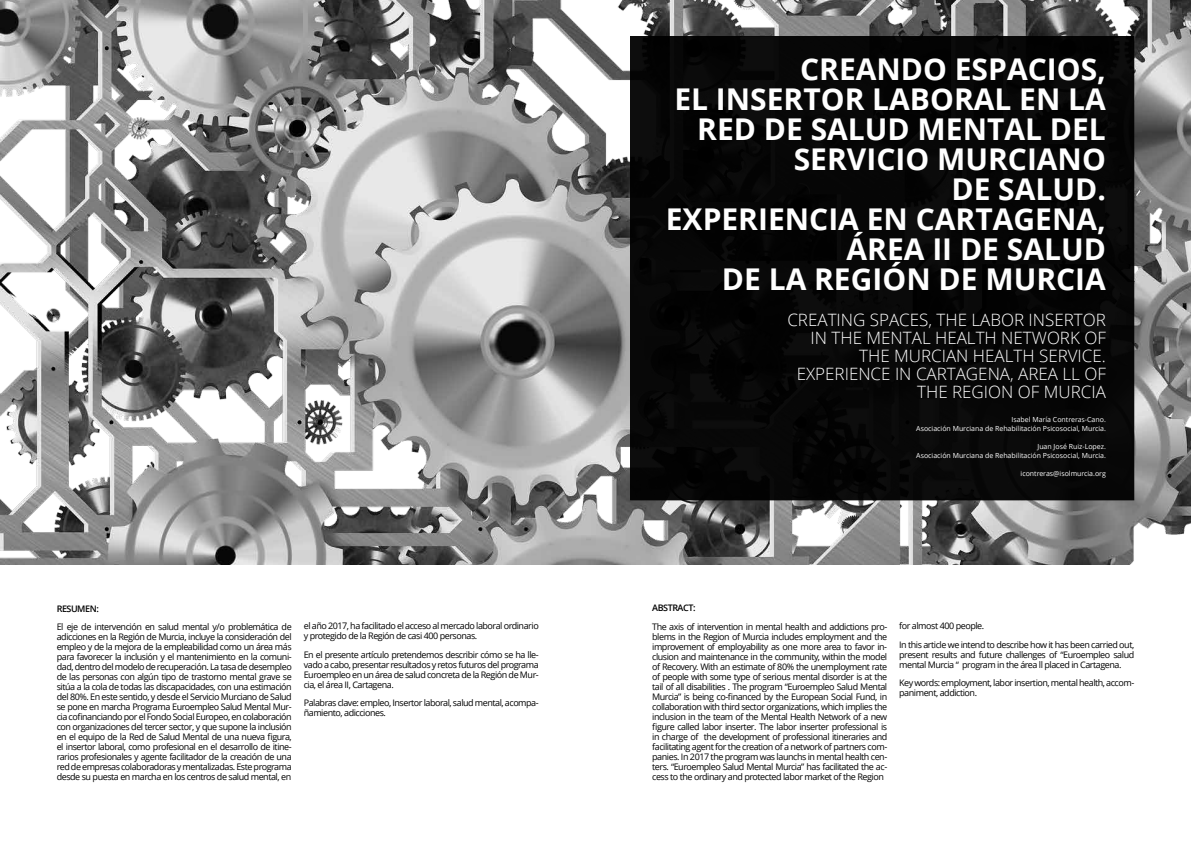
<style>
.page{position:relative;width:1191px;height:842px;background:#fff}
.page>*{position:absolute;margin:0;border:0;box-sizing:border-box;transform-origin:0 0}
.t1{font:700 30px/30px "Open Sans";color:#fff;text-align:right}
.t2{font:300 17px/18px "Open Sans";color:#fff;text-align:right}
.t3{font:9px/10px "Open Sans";letter-spacing:-.05em;color:#000}
.t4{font:600 9px "Open Sans";letter-spacing:-.05em;color:#000}
.t5{font:7px/9px "Open Sans";color:#fff;text-align:right}
</style>
<div class="page">
<img style="left:0;top:0;width:1191px;height:565px">
<div style="left:630px;top:37px;width:503px;height:463px;background:#000"></div>
<p class="t4" style="left:57px;top:602px;width:44px">RESUMEN:</p>
<p class="t3" style="left:57px;top:621px;width:237px;text-align:justify">El eje de intervención en salud mental y/o problemática de adicciones en la Región de Murcia, incluye la consideración del empleo y de la mejora de la empleabilidad como un área más para favorecer la inclusión y el mantenimiento en la comuni&shy;dad, dentro del modelo de recuperación. La tasa de desempleo de las personas con algún tipo de trastorno mental grave se sitúa a la cola de todas las discapacidades, con una estimación del 80%. En este sentido, y desde el Servicio Murciano de Salud se pone en marcha Programa Euroempleo Salud Mental Mur&shy;cia cofinanciando por el Fondo Social Europeo, en colaboración con organizaciones del tercer sector, y que supone la inclusión en el equipo de la Red de Salud Mental de una nueva figura, el insertor laboral, como profesional en el desarrollo de itine&shy;rarios profesionales y agente facilitador de la creación de una red de empresas colaboradoras y mentalizadas. Este programa desde su puesta en marcha en los centros de salud mental, en</p>
<p class="t3" style="left:304px;top:621px;width:236px">el año 2017, ha facilitado el acceso al mercado laboral ordinario y protegido de la Región de casi 400 personas.</p>
<p class="t3" style="left:304px;top:649px;width:236px;text-align:justify">En el presente artículo pretendemos describir cómo se ha lle&shy;vado a cabo, presentar resultados y retos futuros del programa Euroempleo en un área de salud concreta de la Región de Mur&shy;cia, el área II, Cartagena.</p>
<p class="t3" style="left:304px;top:698px;width:236px">Palabras clave: empleo, Insertor laboral, salud mental, acompa&shy;ñamiento, adicciones.</p>
<h1 class="t1" style="left:666px;top:53px;width:441px">CREANDO ESPACIOS,<br>EL INSERTOR LABORAL EN LA<br>RED DE SALUD MENTAL DEL<br>SERVICIO MURCIANO<br>DE SALUD.<br>EXPERIENCIA EN CARTAGENA,<br>ÁREA II DE SALUD<br>DE LA REGIÓN DE MURCIA</h1>
<h2 class="t2" style="left:787px;top:310px;width:320px">CREATING SPACES, THE LABOR INSERTOR<br>IN THE MENTAL HEALTH NETWORK OF<br>THE MURCIAN HEALTH SERVICE.<br>EXPERIENCE IN CARTAGENA, AREA LL OF<br>THE REGION OF MURCIA</h2>
<p class="t5" style="left:916px;top:415px;width:191px">Isabel María Contreras-Cano.<br>Asociación Murciana de Rehabilitación Psicosocial, Murcia.</p>
<p class="t5" style="left:916px;top:442px;width:191px">Juan José Ruiz-Lopez.<br>Asociación Murciana de Rehabilitación Psicosocial, Murcia.</p>
<p class="t5" style="left:1020px;top:469px;width:87px">icontreras@isolmurcia.org</p>
<p class="t4" style="left:652px;top:602px;width:45px">ABSTRACT:</p>
<p class="t3" style="left:652px;top:621px;width:236px;text-align:justify">The axis of intervention in mental health and addictions pro&shy;blems in the Region of Murcia includes employment and the improvement of employability as one more area to favor in&shy;clusion and maintenance in the community, within the model of Recovery. With an estimate of 80% the unemployment rate of people with some type of serious mental disorder is at the tail of all disabilities . The program “Euroempleo Salud Mental Murcia” is being co-financed by the European Social Fund, in collaboration with third sector organizations, which implies the inclusion in the team of the Mental Health Network of a new figure called labor inserter. The labor inserter professional is in charge of the development of professional itineraries and facilitating agent for the creation of a network of partners com&shy;panies. In 2017 the program was launchs in mental health cen&shy;ters. “Euroempleo Salud Mental Murcia” has facilitated the ac&shy;cess to the ordinary and protected labor market of the Region</p>
<p class="t3" style="left:899px;top:616px;width:236px;line-height:18.5px">for almost 400 people.<br>In this article we intend to describe how it has been carried out,</p>
<p class="t3" style="left:899px;top:649px;width:236px">present results and future challenges of “Euroempleo salud mental Murcia “ program in the área ll placed in Cartagena.</p>
<p class="t3" style="left:899px;top:678px;width:236px">Key words: employment, labor insertion, mental health, accom&shy;paniment, addiction.</p>
</div>
